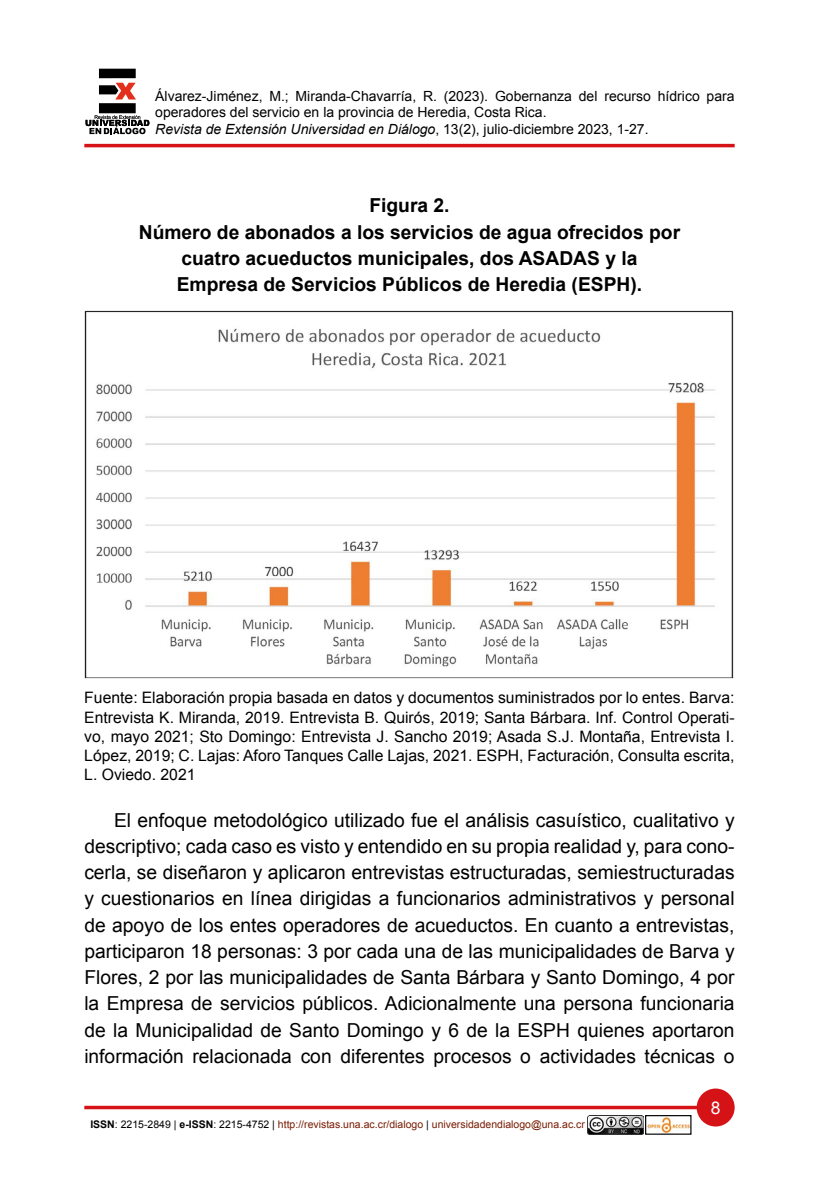
<style>
.page{position:relative;width:819px;height:1197px;background:#fff}
.page>*{position:absolute;margin:0;border:0;box-sizing:border-box;transform-origin:0 0}
.t1{font:19.25px/26.2px "Arial";color:#000;text-align:justify}
.t2{font:700 19.25px/26.2px "Arial";color:#000;text-align:center}
.t3{font:17.5px "Arial";color:#fff}
.t4{font:15.75px/19.2px "Arial";color:#000;text-align:justify}
.t5{font:14px/16.8px "Arial";color:#000}
.t6{font:10.5px "Arial";color:#781d04}
.s1{font-style:italic}
.s2{font-weight:700;color:#000}
.s3{color:#000}
</style>
<div class="page">
<svg style="left:86px;top:69px;width:63px;height:65px"></svg>
<div style="left:698px;top:1089px;width:36px;height:37px;background:#d51317;border-radius:50%"></div>
<div style="left:697px;top:1089px;width:38px;height:38px;border:2px solid #d51317;border-radius:50%"></div>
<hr style="left:84px;top:1106px;width:615px;height:3px;background:#d51317">
<hr style="left:84px;top:144px;width:651px;height:3px;background:#d51317">
<img style="left:588px;top:1115px;width:56px;height:20px">
<img style="left:647px;top:1117px;width:43px;height:16px">
<div style="left:645px;top:1115px;width:47px;height:20px;border:1px solid #000"></div>
<img style="left:84px;top:310px;width:650px;height:369px">
<p class="t5" style="left:155px;top:87px;width:581px">Álvarez-Jiménez, M.; Miranda-Chavarría, R. (2023). Gobernanza del recurso hídrico para operadores del servicio en la provincia de Heredia, Costa Rica.<br><span class="s1">Revista de Extensión Universidad en Diálogo</span>, 13(2), julio-diciembre 2023, 1-27.</p>
<p class="t2" style="left:139px;top:193px;width:543px">Figura 2.<br>Número de abonados a los servicios de agua ofrecidos por cuatro acueductos municipales, dos ASADAS y la Empresa de Servicios Públicos de Heredia (ESPH).</p>
<p class="t4" style="left:84px;top:688px;width:652px">Fuente: Elaboración propia basada en datos y documentos suministrados por lo entes. Barva:<br>Entrevista K. Miranda, 2019. Entrevista B. Quirós, 2019; Santa Bárbara. Inf. Control Operati&shy;vo, mayo 2021; Sto Domingo: Entrevista J. Sancho 2019; Asada S.J. Montaña, Entrevista I.<br>López, 2019; C. Lajas: Aforo Tanques Calle Lajas, 2021. ESPH, Facturación, Consulta escrita, L. Oviedo. 2021</p>
<p class="t1" style="left:84px;top:807px;width:652px;text-indent:30px">El enfoque metodológico utilizado fue el análisis casuístico, cualitativo y descriptivo; cada caso es visto y entendido en su propia realidad y, para cono&shy;cerla, se diseñaron y aplicaron entrevistas estructuradas, semiestructuradas y cuestionarios en línea dirigidas a funcionarios administrativos y personal de apoyo de los entes operadores de acueductos. En cuanto a entrevistas, participaron 18 personas: 3 por cada una de las municipalidades de Barva y Flores, 2 por las municipalidades de Santa Bárbara y Santo Domingo, 4 por la Empresa de servicios públicos. Adicionalmente una persona funcionaria de la Municipalidad de Santo Domingo y 6 de la ESPH quienes aportaron información relacionada con diferentes procesos o actividades técnicas o</p>
<p class="t6" style="left:90px;top:1117px;width:496px"><span class="s2">ISSN</span><span class="s3">: 2215-2849 |</span> <span class="s2">e-ISSN</span><span class="s3">: 2215-4752 |</span> http://revistas.una.ac.cr/dialogo <span class="s3">|</span> universidadendialogo@una.ac.cr</p>
<p class="t3" style="left:711px;top:1096px;width:11px">8</p>
</div>
